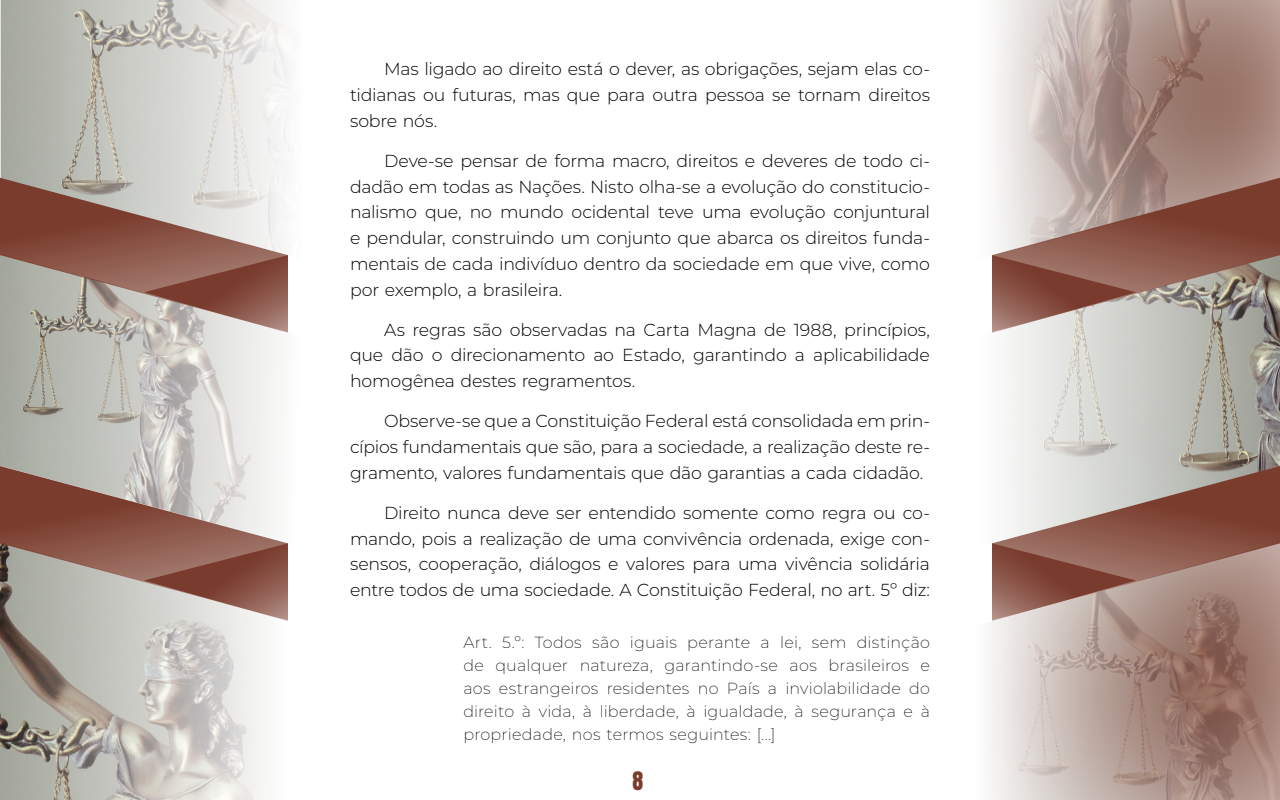
<style>
.page{position:relative;width:1280px;height:800px;background:#fff}
.page>*{position:absolute;margin:0;border:0;box-sizing:border-box;transform-origin:0 0}
.t1{font:21.8px "Anton";color:#7a3d2d}
.t2{font:300 17.4px/25.8px "Montserrat";letter-spacing:-.015em;color:#000;text-align:justify}
.t3{font:200 16px/23px "Montserrat";letter-spacing:.015em;color:#000;text-align:justify}
</style>
<div class="page">
<img style="left:1px;top:0;width:288px;height:141px">
<img style="left:0;top:141px;width:290px;height:206px">
<img style="left:0;top:347px;width:276px;height:453px">
<img style="left:1008px;top:332px;width:272px;height:96px">
<img style="left:1008px;top:428px;width:272px;height:38px">
<div style="left:967px;top:0;width:313px;height:261px;background:#fff;opacity:.75"></div>
<div style="left:965px;top:535px;width:315px;height:265px;background:#fff;opacity:.75"></div>
<svg style="left:0;top:178px;width:288px;height:154px;background:#a99188"></svg>
<svg style="left:144px;top:255px;width:144px;height:78px;background:#9d756b"></svg>
<svg style="left:0;top:466px;width:287px;height:154px;background:#aa9389"></svg>
<svg style="left:144px;top:543px;width:144px;height:78px;background:#a0796e"></svg>
<svg style="left:992px;top:178px;width:288px;height:154px;background:#a2857b"></svg>
<svg style="left:992px;top:255px;width:144px;height:78px;background:#9f786e"></svg>
<svg style="left:992px;top:466px;width:288px;height:154px;background:#ab8e84"></svg>
<svg style="left:992px;top:543px;width:144px;height:78px;background:#9a6f64"></svg>
<p class="t2" style="left:350px;top:56px;width:581px;text-indent:34px">Mas ligado ao direito está o dever, as obrigações, sejam elas co&shy;tidianas ou futuras, mas que para outra pessoa se tornam direitos sobre nós.</p>
<p class="t2" style="left:350px;top:147px;width:582px;text-indent:34px">Deve-se pensar de forma macro, direitos e deveres de todo ci&shy;dadão em todas as Nações. Nisto olha-se a evolução do constitucio&shy;nalismo que, no mundo ocidental teve uma evolução conjuntural e pendular, construindo um conjunto que abarca os direitos funda&shy;mentais de cada indivíduo dentro da sociedade em que vive, como por exemplo, a brasileira.</p>
<p class="t2" style="left:350px;top:316px;width:582px;text-indent:34px">As regras são observadas na Carta Magna de 1988, princípios, que dão o direcionamento ao Estado, garantindo a aplicabilidade homogênea destes regramentos.</p>
<p class="t2" style="left:350px;top:408px;width:582px;text-indent:34px">Observe-se que a Constituição Federal está consolidada em prin&shy;cípios fundamentais que são, para a sociedade, a realização deste re&shy;gramento, valores fundamentais que dão garantias a cada cidadão.</p>
<p class="t2" style="left:350px;top:499px;width:582px;text-indent:34px">Direito nunca deve ser entendido somente como regra ou co&shy;mando, pois a realização de uma convivência ordenada, exige con&shy;sensos, cooperação, diálogos e valores para uma vivência solidária entre todos de uma sociedade. A Constituição Federal, no art. 5º diz:</p>
<p class="t3" style="left:463px;top:630px;width:468px">Art. 5.º: Todos são iguais perante a lei, sem distinção de qualquer natureza, garantindo-se aos brasileiros e aos estrangeiros residentes no País a inviolabilidade do direito à vida, à liberdade, à igualdade, à segurança e à propriedade, nos termos seguintes: [...]</p>
<p class="t1" style="left:632px;top:770px;width:12px">8</p>
</div>
